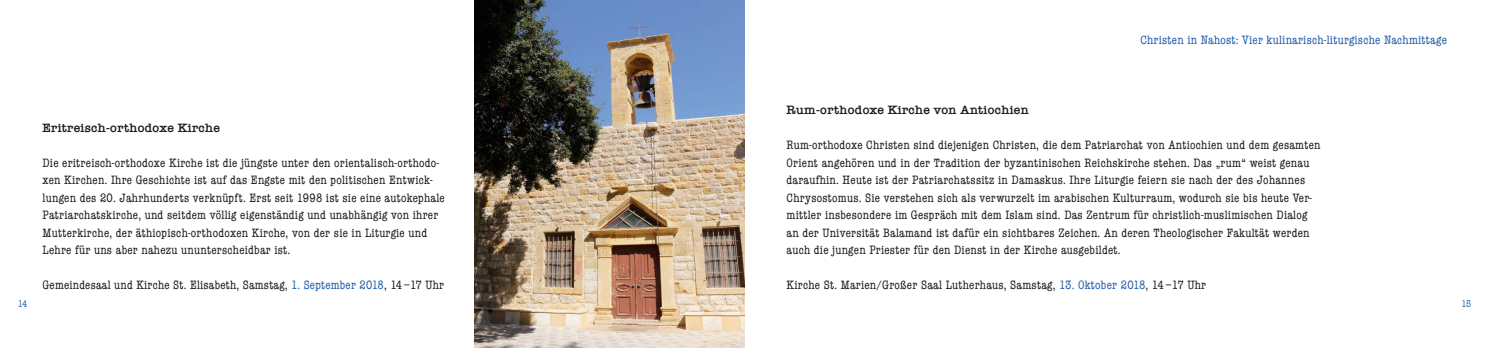
<style>
.page{position:relative;width:1489px;height:348px;background:#fff}
.page>*{position:absolute;margin:0;border:0;box-sizing:border-box;transform-origin:0 0}
.t1{font:condensed 12.5px/17.5px "American Typewriter";letter-spacing:.02em;color:#1a1a18}
.t2{font:600 12.5px "American Typewriter";letter-spacing:.02em;color:#1a1a18}
.t3{font:condensed 12.5px "American Typewriter";letter-spacing:.02em;color:#1f5ca8}
.t4{font:condensed 10px "American Typewriter";color:#1f5ca8}
.s1{color:#1f5ca8}
</style>
<div class="page">
<img style="left:475px;top:0;width:269px;height:347px">
<p class="t2" style="left:43px;top:118px;width:179px">Eritreisch-orthodoxe Kirche</p>
<p class="t1" style="left:43px;top:153px;width:404px">Die eritreisch-orthodoxe Kirche ist die jüngste unter den orientalisch-orthodo&shy;xen Kirchen. Ihre Geschichte ist auf das Engste mit den politischen Entwick&shy;lungen des 20. Jahrhunderts verknüpft. Erst seit 1998 ist sie eine autokephale Patriarchatskirche, und seitdem völlig eigenständig und unabhängig von ihrer Mutterkirche, der äthiopisch-orthodoxen Kirche, von der sie in Liturgie und Lehre für uns aber nahezu ununterscheidbar ist.</p>
<p class="t1" style="left:43px;top:275px;width:403px">Gemeindesaal und Kirche St. Elisabeth, Samstag, <span class="s1">1. September 2018</span>, 14–17 Uhr</p>
<p class="t3" style="left:1140px;top:30px;width:308px">Christen in Nahost: Vier kulinarisch-liturgische Nachmittage</p>
<p class="t2" style="left:786px;top:100px;width:244px">Rum-orthodoxe Kirche von Antiochien</p>
<p class="t1" style="left:786px;top:135px;width:535px">Rum-orthodoxe Christen sind diejenigen Christen, die dem Patriarchat von Antiochien und dem gesamten Orient angehören und in der Tradition der byzantinischen Reichskirche stehen. Das „rum“ weist genau daraufhin. Heute ist der Patriarchatssitz in Damaskus. Ihre Liturgie feiern sie nach der des Johannes Chrysostomus. Sie verstehen sich als verwurzelt im arabischen Kulturraum, wodurch sie bis heute Ver&shy;mittler insbesondere im Gespräch mit dem Islam sind. Das Zentrum für christlich-muslimischen Dialog an der Universität Balamand ist dafür ein sichtbares Zeichen. An deren Theologischer Fakultät werden auch die jungen Priester für den Dienst in der Kirche ausgebildet.</p>
<p class="t1" style="left:786px;top:275px;width:421px">Kirche St. Marien/Großer Saal Lutherhaus, Samstag, <span class="s1">13. Oktober 2018</span>, 14–17 Uhr</p>
<p class="t4" style="left:18px;top:295px;width:11px">14</p>
<p class="t4" style="left:1461px;top:295px;width:11px">15</p>
</div>
